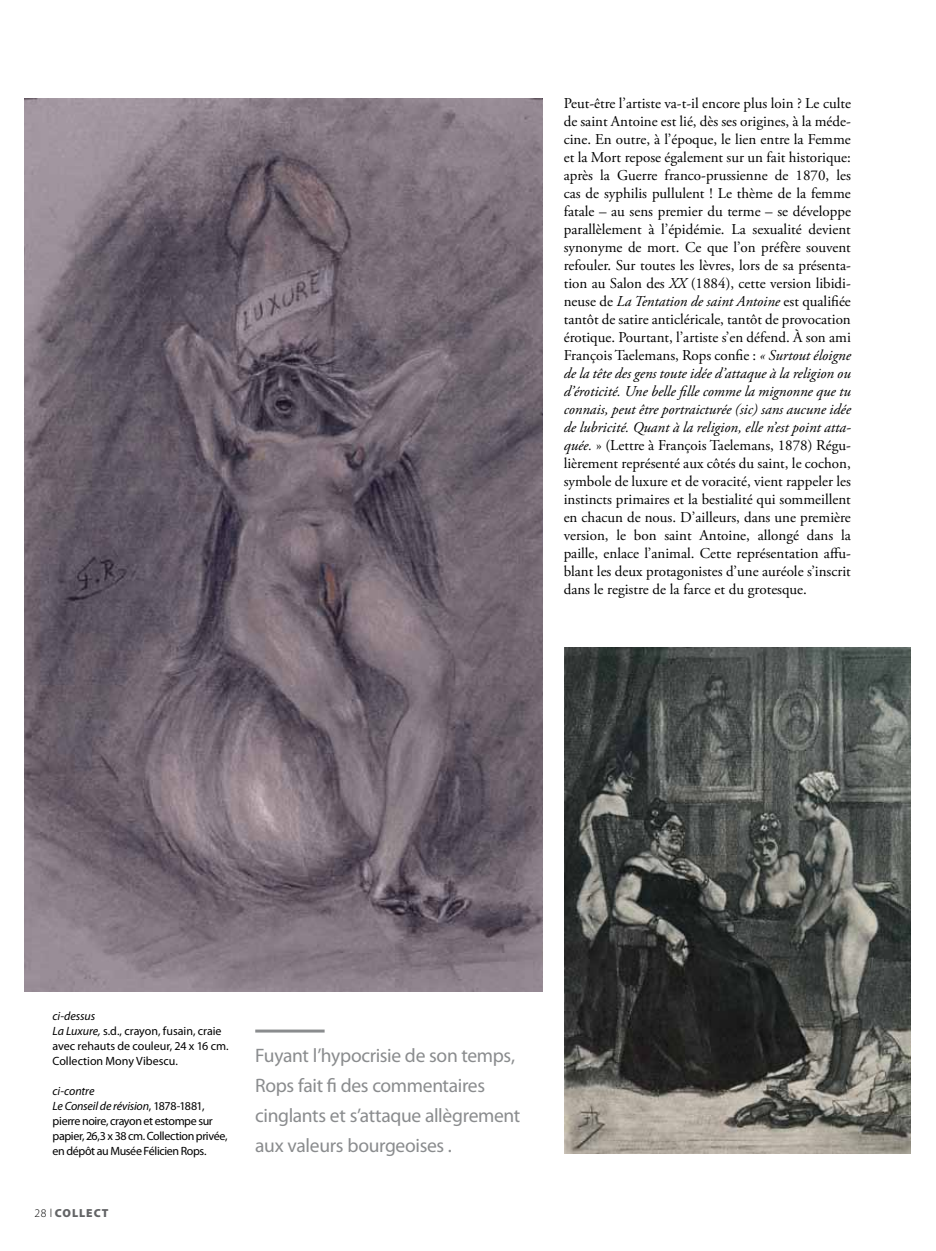
<style>
.page{position:relative;width:936px;height:1251px;background:#fff}
.page>*{position:absolute;margin:0;border:0;box-sizing:border-box;transform-origin:0 0}
.t1{font:19.5px/30px "Myriad Pro";letter-spacing:-.02em;color:#8a8c8e}
.t2{font:15px/18px "Adobe Garamond Pro";color:#000;text-align:justify}
.t3{font:12px/15px "Myriad Pro";letter-spacing:-.025em;color:#000}
.t4{font:12px/15px "Myriad Pro";color:#000}
.t5{font:900 11.7px "Myriad Pro";letter-spacing:.08em;color:#636466}
.s1{font-style:italic}
.s2{font-weight:300;color:#000}
</style>
<div class="page">
<hr style="left:255px;top:1029px;width:69px;height:3px;background:#8a8c8e">
<img style="left:25px;top:99px;width:517px;height:892px">
<img style="left:564px;top:647px;width:346px;height:505px">
<p class="t2" style="left:563px;top:95px;width:289px">Peut-être l’artiste va-t-il encore plus loin ? Le culte de saint Antoine est lié, dès ses origines, à la méde&shy;cine. En outre, à l’époque, le lien entre la Femme et la Mort repose également sur un fait historique: après la Guerre franco-prussienne de 1870, les cas de syphilis pullulent ! Le thème de la femme fatale – au sens premier du terme – se développe parallèlement à l’épidémie. La sexualité devient synonyme de mort. Ce que l’on préfère souvent refouler. Sur toutes les lèvres, lors de sa présenta&shy;tion au Salon des <span class="s1">XX</span> (1884), cette version libidi&shy;neuse de <span class="s1">La Tentation de saint Antoine</span> est qualifiée tantôt de satire anticléricale, tantôt de provocation érotique. Pourtant, l’artiste s’en défend. À son ami François Taelemans, Rops confie : <span class="s1">« Surtout éloigne de la tête des gens toute idée d’attaque à la religion ou d’éroticité. Une belle fille comme la mignonne que tu connais, peut être portraicturée (sic) sans aucune idée de lubricité. Quant à la religion, elle n’est point atta&shy;quée.</span> » (Lettre à François Taelemans, 1878) Régu&shy;lièrement représenté aux côtés du saint, le cochon, symbole de luxure et de voracité, vient rappeler les instincts primaires et la bestialité qui sommeillent en chacun de nous. D’ailleurs, dans une première version, le bon saint Antoine, allongé dans la paille, enlace l’animal. Cette représentation affu&shy;blant les deux protagonistes d’une auréole s’inscrit dans le registre de la farce et du grotesque.</p>
<p class="t4" style="left:53px;top:1008px;width:177px"><span class="s1">ci-dessus<br>La Luxure,</span> s.d., crayon, fusain, craie avec rehauts de couleur, 24 x 16 cm.<br>Collection Mony Vibescu.</p>
<p class="t3" style="left:53px;top:1083px;width:176px"><span class="s1">ci-contre<br>Le Conseil de révision</span>, 1878-1881, pierre noire, crayon et estompe sur papier, 26,3 x 38 cm. Collection privée, en dépôt au Musée Félicien Rops.</p>
<p class="t5" style="left:34px;top:1205px;width:75px"><span class="s2">28 l</span> COLLECT</p>
<h1 class="t1" style="left:255px;top:1040px;width:266px">Fuyant l’hypocrisie de son temps,<br>Rops fait fi des commentaires cinglants et s’attaque allègrement aux valeurs bourgeoises .</h1>
</div>
